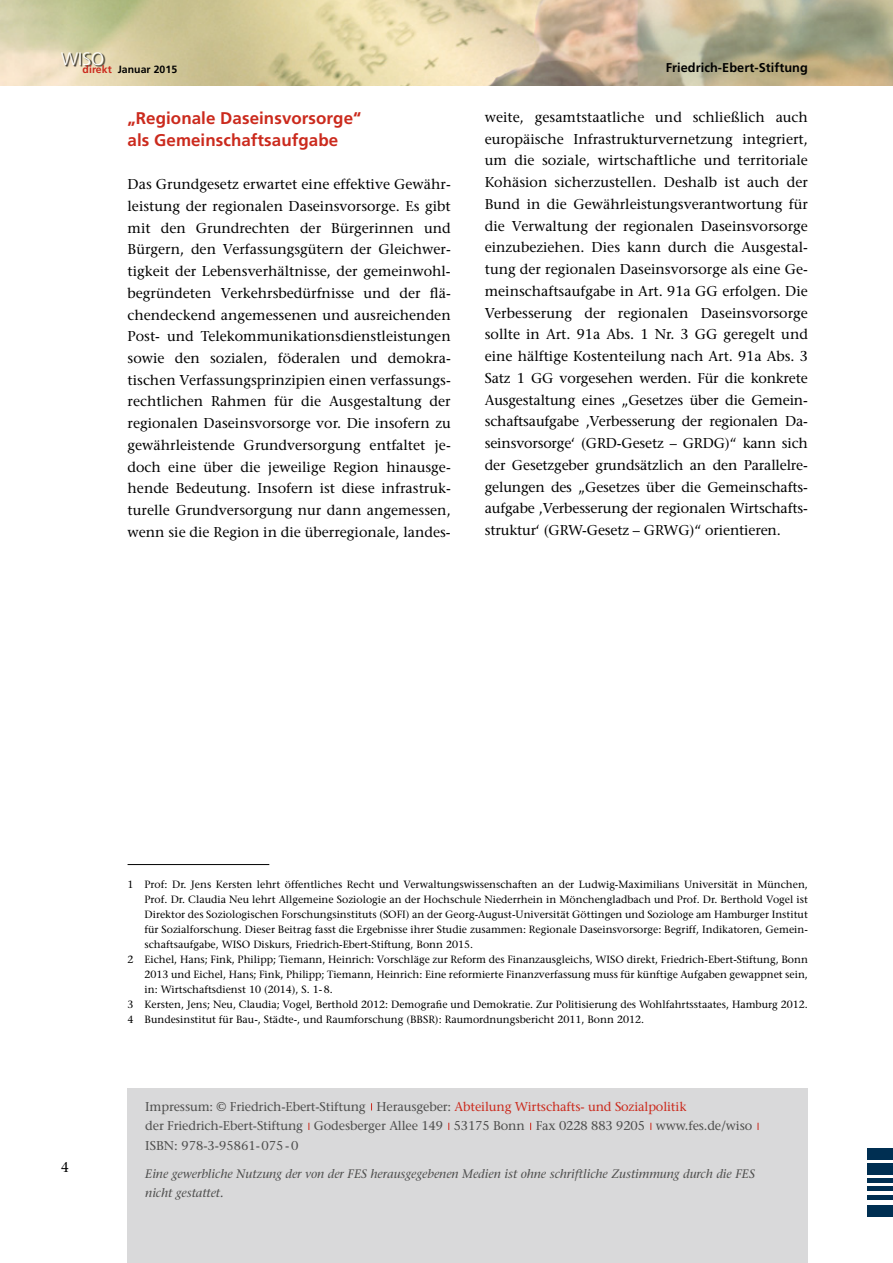
<style>
.page{position:relative;width:893px;height:1263px;background:#fff}
.page>*{position:absolute;margin:0;border:0;box-sizing:border-box;transform-origin:0 0}
.t1{font:700 16.95px/21.8px "Frutiger";letter-spacing:.005em;color:#cb2a1d}
.t2{font:14.25px/21.8px "Stone Serif";letter-spacing:-.005em;color:#000;text-align:justify}
.t3{font:12.75px/19.5px "Stone Serif";letter-spacing:-.01em;color:#4e4e4d}
.t4{font:700 12.75px "Frutiger";letter-spacing:.005em;color:#000}
.t5{font:italic 12.3px/19.5px "Stone Serif";color:#4e4e4d}
.t6{font:10.5px "Stone Serif";color:#000}
.t7{font:700 10.5px "Frutiger";letter-spacing:.005em;color:#000}
.s1{color:#cb2a1d}
</style>
<div class="page">
<div style="left:128px;top:1089px;width:680px;height:174px;background:#d9d9da"></div>
<img style="left:0;top:0;width:893px;height:85px">
<div style="left:867px;top:1148px;width:26px;height:11px;background:#002f52"></div>
<div style="left:867px;top:1205px;width:26px;height:11px;background:#002f52"></div>
<div style="left:867px;top:1163px;width:26px;height:11px;background:#002f52"></div>
<hr style="left:867px;top:1178px;width:26px;height:4px;background:#002f52">
<hr style="left:867px;top:1187px;width:26px;height:4px;background:#002f52">
<hr style="left:867px;top:1195px;width:26px;height:4px;background:#002f52">
<div style="left:62px;top:53px;width:44px;height:14px;background:#000;opacity:.75"></div>
<hr style="left:128px;top:864px;width:141px;height:1px;background:#000">
<p class="t7" style="left:61px;top:63px;width:117px"><sup>WISO</sup><span class="s1">direkt</span> Januar 2015</p>
<p class="t4" style="left:666px;top:60px;width:144px">Friedrich-Ebert-Stiftung</p>
<p class="t1" style="left:128px;top:107px;width:235px">„Regionale Daseinsvorsorge“ als Gemeinschaftsaufgabe</p>
<p class="t2" style="left:128px;top:173px;width:325px">Das Grundgesetz erwartet eine effektive Gewähr&shy;leistung der regionalen Daseinsvorsorge. Es gibt mit den Grundrechten der Bürgerinnen und Bürgern, den Verfassungsgütern der Gleichwer&shy;tigkeit der Lebensverhältnisse, der gemeinwohl&shy;begründeten Verkehrsbedürfnisse und der flä&shy;chendeckend angemessenen und ausreichenden Post- und Telekommunikationsdienstleistungen sowie den sozialen, föderalen und demokra&shy;tischen Verfassungsprinzipien einen verfassungs&shy;rechtlichen Rahmen für die Ausgestaltung der regionalen Daseinsvorsorge vor. Die insofern zu gewährleistende Grundversorgung entfaltet je&shy;doch eine über die jeweilige Region hinausge&shy;hende Bedeutung. Insofern ist diese infrastruk&shy;turelle Grundversorgung nur dann angemessen, wenn sie die Region in die überregionale, landes-</p>
<p class="t2" style="left:485px;top:106px;width:325px">weite, gesamtstaatliche und schließlich auch europäische Infrastrukturvernetzung integriert, um die soziale, wirtschaftliche und territoriale Kohäsion sicherzustellen. Deshalb ist auch der Bund in die Gewährleistungsverantwortung für die Verwaltung der regionalen Daseinsvorsorge einzubeziehen. Dies kann durch die Ausgestal&shy;tung der regionalen Daseinsvorsorge als eine Ge&shy;meinschaftsaufgabe in Art. 91a GG erfolgen. Die Verbesserung der regionalen Daseinsvorsorge sollte in Art. 91a Abs. 1 Nr. 3 GG geregelt und eine hälftige Kostenteilung nach Art. 91a Abs. 3<br>Satz 1 GG vorgesehen werden. Für die konkrete Ausgestaltung eines „Gesetzes über die Gemein&shy;schaftsaufgabe ‚Verbesserung der regionalen Da&shy;seinsvorsorge‘ (GRD-Gesetz – GRDG)“ kann sich der Gesetzgeber grundsätzlich an den Parallelre&shy;gelungen des „Gesetzes über die Gemeinschafts&shy;aufgabe ‚Verbesserung der regionalen Wirtschafts&shy;struktur‘ (GRW-Gesetz – GRWG)“ orientieren.</p>
<p class="t2" style="left:61px;top:1156px;width:10px">4</p>
<p class="t6" style="left:128px;top:877px;width:682px">1 Prof: Dr. Jens Kersten lehrt öffentliches Recht und Verwaltungswissenschaften an der Ludwig-Maximilians Universität in München,</p>
<p class="t6" style="left:145px;top:892px;width:665px">Prof. Dr. Claudia Neu lehrt Allgemeine Soziologie an der Hochschule Niederrhein in Mönchengladbach und Prof. Dr. Berthold Vogel ist</p>
<p class="t6" style="left:145px;top:907px;width:665px">Direktor des Soziologischen Forschungsinstituts (SOFI) an der Georg-August-Universität Göttingen und Soziologe am Hamburger Institut</p>
<p class="t6" style="left:145px;top:922px;width:665px">für Sozialforschung. Dieser Beitrag fasst die Ergebnisse ihrer Studie zusammen: Regionale Daseinsvorsorge: Begriff, Indikatoren, Gemein-</p>
<p class="t6" style="left:145px;top:937px;width:330px">schaftsaufgabe, WISO Diskurs, Friedrich-Ebert-Stiftung, Bonn 2015.</p>
<p class="t6" style="left:128px;top:952px;width:682px">2 Eichel, Hans; Fink, Philipp; Tiemann, Heinrich: Vorschläge zur Reform des Finanzausgleichs, WISO direkt, Friedrich-Ebert-Stiftung, Bonn</p>
<p class="t6" style="left:145px;top:967px;width:665px">2013 und Eichel, Hans; Fink, Philipp; Tiemann, Heinrich: Eine reformierte Finanzverfassung muss für künftige Aufgaben gewappnet sein,</p>
<p class="t6" style="left:145px;top:982px;width:190px">in: Wirtschaftsdienst 10 (2014), S. 1-8.</p>
<p class="t6" style="left:128px;top:997px;width:682px">3 Kersten, Jens; Neu, Claudia; Vogel, Berthold 2012: Demografie und Demokratie. Zur Politisierung des Wohlfahrtsstaates, Hamburg 2012.</p>
<p class="t6" style="left:128px;top:1012px;width:518px">4 Bundesinstitut für Bau-, Städte-, und Raumforschung (BBSR): Raumordnungsbericht 2011, Bonn 2012.</p>
<p class="t3" style="left:145px;top:1096px;width:608px">Impressum: © Friedrich-Ebert-Stiftung Herausgeber: <span class="s1">Abteilung Wirtschafts- und Sozialpolitik<br></span>der Friedrich-Ebert-Stiftung Godesberger Allee 149 53175 Bonn Fax 0228 883 9205 www.fes.de/wiso<br>ISBN: 978-3-95861-075-0</p>
<p class="t5" style="left:145px;top:1164px;width:611px">Eine gewerbliche Nutzung der von der FES herausgegebenen Medien ist ohne schriftliche Zustimmung durch die FES nicht gestattet.</p>
</div>
